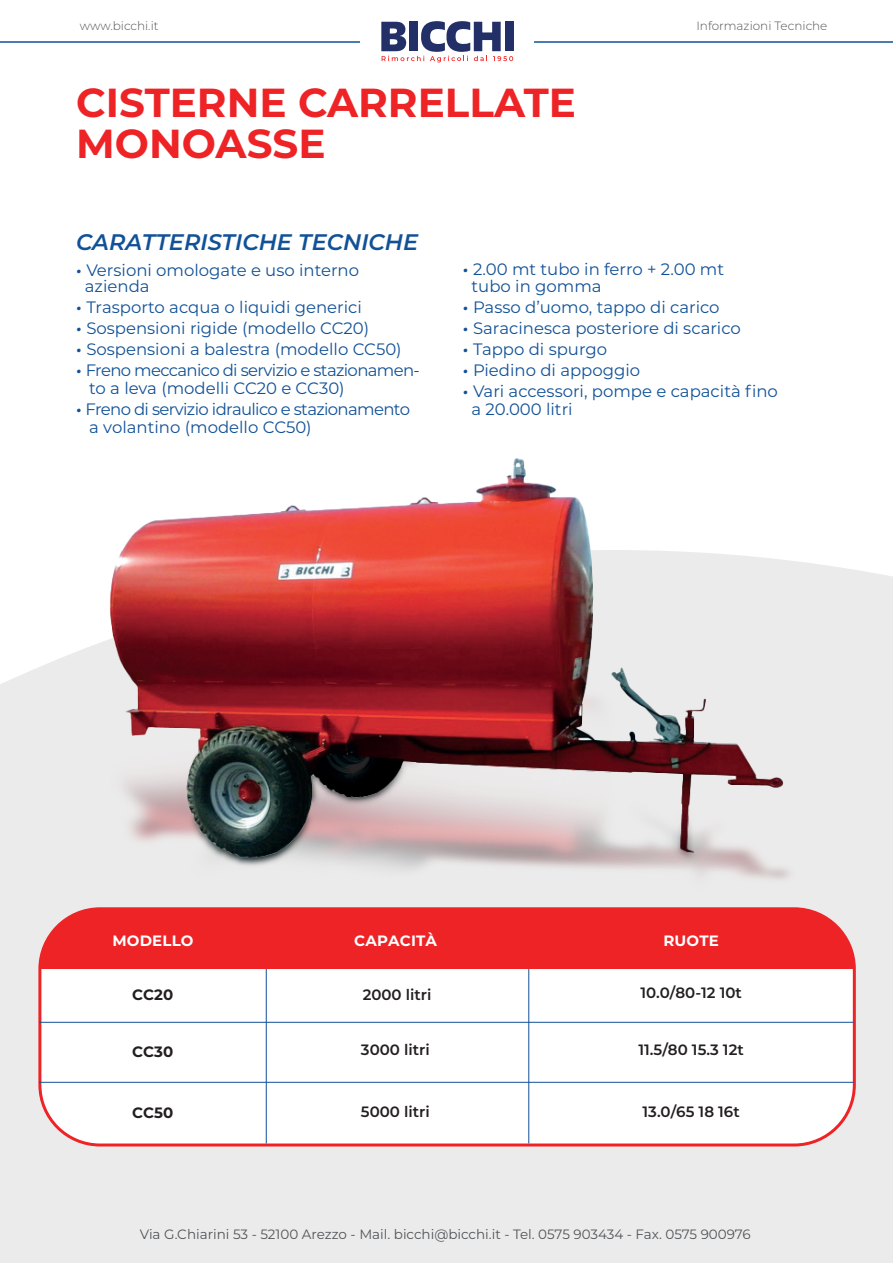
<style>
.page{position:relative;width:893px;height:1263px;background:#fff}
.page>*{position:absolute;margin:0;border:0;box-sizing:border-box;transform-origin:0 0}
.t1{font:700 40.5px/40.5px "Montserrat";color:#ee2326}
.t2{font:italic 600 22.5px "Montserrat";color:#115197}
.t3{font:16.5px/16.5px "Montserrat";color:#115197}
.t4{font:16.5px/18px "Montserrat";letter-spacing:-.04em;color:#115197}
.t5{font:600 15px "Montserrat";color:#231f20}
.t6{font:700 15px "Montserrat";letter-spacing:.01em;color:#fff}
.t7{font:700 15px "Montserrat";color:#231f20}
.t8{font:13.5px "Montserrat";color:#505457}
.t9{font:300 12px "Montserrat";color:#505457}
.s1{font-weight:600;font-style:italic}
</style>
<div class="page">
<div style="left:0;top:967px;width:893px;height:296px;background:#ecebeb"></div>
<img style="left:0;top:458px;width:893px;height:509px">
<div style="left:40px;top:909px;width:814px;height:236px;background:#fff;border-radius:60px"></div>
<div style="left:38px;top:907px;width:818px;height:239px;border:3px solid #ee2326;border-radius:60px"></div>
<hr style="left:266px;top:961px;width:1px;height:182px;background:#115197">
<hr style="left:528px;top:961px;width:1px;height:182px;background:#115197">
<hr style="left:39px;top:1022px;width:815px;height:1px;background:#115197">
<hr style="left:39px;top:1082px;width:815px;height:1px;background:#115197">
<div style="left:40px;top:909px;width:814px;height:60px;background:#ee2326"></div>
<hr style="left:534px;top:41px;width:359px;height:2px;background:#115197">
<hr style="left:0;top:41px;width:360px;height:2px;background:#115197">
<svg style="left:381px;top:21px;width:132px;height:41px"></svg>
<p class="t9" style="left:80px;top:18px;width:80px">www.bicchi.it</p>
<h1 class="t1" style="left:76px;top:81px;width:501px">CISTERNE CARRELLATE<br>MONOASSE</h1>
<p class="t9" style="left:696px;top:18px;width:133px">Informazioni Tecniche</p>
<h2 class="t2" style="left:76px;top:226px;width:343px">CARATTERISTICHE TECNICHE</h2>
<p class="t3" style="left:85px;top:261px;width:276px;text-indent:-9px"><span class="s1">•</span> Versioni omologate e uso interno azienda</p>
<p class="t3" style="left:76px;top:299px;width:287px"><span class="s1">•</span> Trasporto acqua o liquidi generici</p>
<p class="t3" style="left:76px;top:320px;width:294px"><span class="s1">•</span> Sospensioni rigide (modello CC20)</p>
<p class="t3" style="left:76px;top:341px;width:327px"><span class="s1">•</span> Sospensioni a balestra (modello CC50)</p>
<p class="t4" style="left:89px;top:361px;width:332px;text-indent:-13px"><span class="s1">•</span> Freno meccanico di servizio e stazionamen&shy;to a leva (modelli CC20 e CC30)</p>
<p class="t4" style="left:89px;top:400px;width:322px;text-indent:-13px"><span class="s1">•</span> Freno di servizio idraulico e stazionamento a volantino (modello CC50)</p>
<p class="t3" style="left:472px;top:260px;width:254px;text-indent:-9px"><span class="s1">•</span> 2.00 mt tubo in ferro + 2.00 mt tubo in gomma</p>
<p class="t3" style="left:463px;top:298px;width:258px"><span class="s1">•</span> Passo d’uomo, tappo di carico</p>
<p class="t3" style="left:463px;top:319px;width:279px"><span class="s1">•</span> Saracinesca posteriore di scarico</p>
<p class="t3" style="left:463px;top:340px;width:146px"><span class="s1">•</span> Tappo di spurgo</p>
<p class="t3" style="left:463px;top:361px;width:179px"><span class="s1">•</span> Piedino di appoggio</p>
<p class="t3" style="left:472px;top:381px;width:308px;line-height:18px;text-indent:-9px"><span class="s1">•</span> Vari accessori, pompe e capacità fino a 20.000 litri</p>
<p class="t6" style="left:112px;top:929px;width:83px">MODELLO</p>
<p class="t6" style="left:354px;top:929px;width:84px">CAPACITÀ</p>
<p class="t6" style="left:663px;top:929px;width:57px">RUOTE</p>
<p class="t7" style="left:132px;top:983px;width:43px">CC20</p>
<p class="t7" style="left:132px;top:1040px;width:43px">CC30</p>
<p class="t5" style="left:363px;top:983px;width:70px">2000 litri</p>
<p class="t5" style="left:361px;top:1039px;width:70px">3000 litri</p>
<p class="t5" style="left:640px;top:982px;width:103px">10.0/80-12 10t</p>
<p class="t5" style="left:638px;top:1039px;width:107px">11.5/80 15.3 12t</p>
<p class="t7" style="left:132px;top:1102px;width:43px">CC50</p>
<p class="t5" style="left:361px;top:1100px;width:70px">5000 litri</p>
<p class="t5" style="left:642px;top:1100px;width:99px">13.0/65 18 16t</p>
<p class="t8" style="left:140px;top:1225px;width:612px">Via G.Chiarini 53 - 52100 Arezzo - Mail. bicchi@bicchi.it - Tel. 0575 903434 - Fax. 0575 900976</p>
</div>
